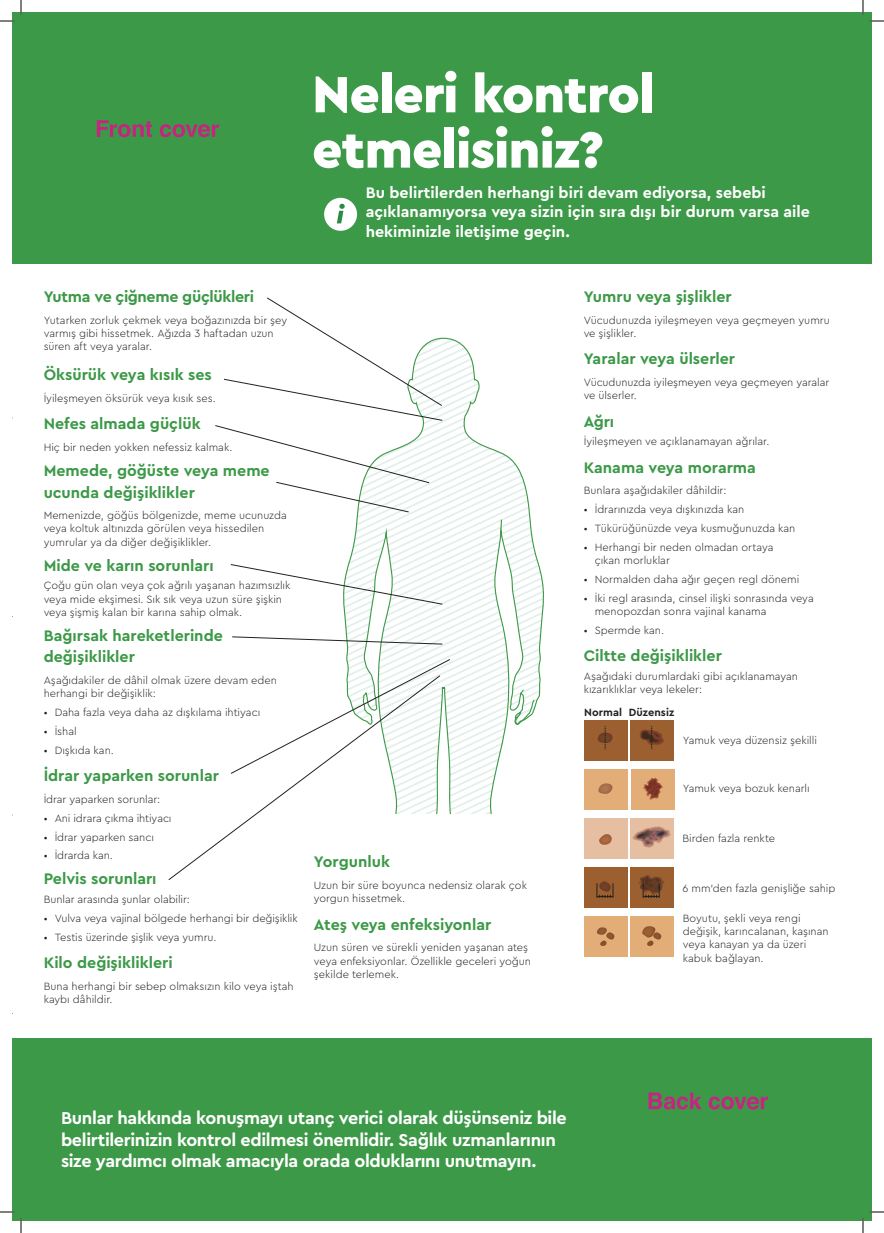
<style>
.page{position:relative;width:884px;height:1233px;background:#fff}
.page>*{position:absolute;margin:0;border:0;box-sizing:border-box;transform-origin:0 0}
.t1{font:900 53.3px/55.3px "Cera Pro Macmillan";letter-spacing:-.015em;color:#fff}
.t2{font:700 18px/21.6px "Cera Pro Macmillan";letter-spacing:-.02em;color:#fff}
.t3{font:700 16px/21.6px "Cera Pro Macmillan";color:#3c9947}
.t4{font:700 16px/19.2px "Cera Pro Macmillan";color:#fff}
.t5{font:700 16px "Cera Pro Macmillan";letter-spacing:-.02em;color:#3c9947}
.t6{font:300 11px/13.2px "Cera Pro Macmillan";letter-spacing:-.005em;color:#222221}
.t7{font:700 11px "Cera Pro Macmillan";letter-spacing:.005em;color:#222221}
</style>
<div class="page">
<div style="left:12px;top:12px;width:859px;height:252px;background:#3c9947"></div>
<div style="left:12px;top:1038px;width:859px;height:182px;background:#3c9947"></div>
<svg style="left:97px;top:120px;width:122px;height:17px"></svg>
<svg style="left:649px;top:1092px;width:119px;height:17px"></svg>
<div style="left:324px;top:198px;width:33px;height:33px;background:#fff;border-radius:50%"></div>
<svg style="left:337px;top:204px;width:8px;height:19px"></svg>
<div style="left:630px;top:720px;width:44px;height:40px;background:#9b5f30"></div>
<svg style="left:640px;top:726px;width:24px;height:23px"></svg>
<div style="left:584px;top:720px;width:44px;height:40px;background:#9b5f30"></div>
<svg style="left:598px;top:726px;width:15px;height:23px"></svg>
<div style="left:631px;top:769px;width:43px;height:40px;background:#e3ad78"></div>
<svg style="left:643px;top:777px;width:20px;height:23px"></svg>
<div style="left:585px;top:769px;width:43px;height:40px;background:#e3ad78"></div>
<svg style="left:598px;top:783px;width:15px;height:11px"></svg>
<div style="left:630px;top:818px;width:44px;height:41px;background:#e6bea2"></div>
<svg style="left:632px;top:826px;width:39px;height:21px"></svg>
<div style="left:584px;top:818px;width:43px;height:41px;background:#e6bea2"></div>
<svg style="left:599px;top:834px;width:13px;height:11px"></svg>
<div style="left:630px;top:867px;width:44px;height:41px;background:#9b5f30"></div>
<svg style="left:639px;top:875px;width:25px;height:23px"></svg>
<div style="left:584px;top:867px;width:43px;height:41px;background:#9b5f30"></div>
<svg style="left:597px;top:881px;width:17px;height:17px"></svg>
<div style="left:630px;top:916px;width:44px;height:41px;background:#e3ad78"></div>
<svg style="left:642px;top:926px;width:19px;height:20px"></svg>
<div style="left:584px;top:916px;width:43px;height:41px;background:#e3ad78"></div>
<svg style="left:597px;top:927px;width:17px;height:19px"></svg>
<svg style="left:343px;top:337px;width:201px;height:476px"></svg>
<svg style="left:500px;top:519px;width:3px;height:13px"></svg>
<svg style="left:513px;top:689px;width:22px;height:36px"></svg>
<svg style="left:215px;top:297px;width:228px;height:216px"></svg>
<svg style="left:230px;top:563px;width:213px;height:42px"></svg>
<svg style="left:232px;top:636px;width:211px;height:9px"></svg>
<svg style="left:343px;top:658px;width:108px;height:117px"></svg>
<svg style="left:168px;top:674px;width:273px;height:206px"></svg>
<svg style="left:0;top:1211px;width:15px;height:1px"></svg>
<svg style="left:869px;top:1211px;width:15px;height:1px"></svg>
<svg style="left:0;top:0;width:22px;height:22px"></svg>
<svg style="left:20px;top:1218px;width:2px;height:15px"></svg>
<svg style="left:862px;top:0;width:22px;height:22px"></svg>
<svg style="left:862px;top:1218px;width:2px;height:15px"></svg>
<h1 class="t1" style="left:312px;top:61px;width:343px">Neleri kontrol etmelisiniz?</h1>
<h3 class="t4" style="left:366px;top:181px;width:446px">Bu belirtilerden herhangi biri devam ediyorsa, sebebi açıklanamıyorsa veya sizin için sıra dışı bir durum varsa aile hekiminizle iletişime geçin.</h3>
<h3 class="t5" style="left:44px;top:284px;width:212px">Yutma ve çiğneme güçlükleri</h3>
<p class="t6" style="left:44px;top:312px;width:245px">Yutarken zorluk çekmek veya boğazınızda bir şey varmış gibi hissetmek. Ağızda 3 haftadan uzun süren aft veya yaralar.</p>
<h3 class="t3" style="left:44px;top:362px;width:170px">Öksürük veya kısık ses</h3>
<p class="t6" style="left:44px;top:391px;width:174px">İyileşmeyen öksürük veya kısık ses.</p>
<h3 class="t3" style="left:44px;top:411px;width:158px">Nefes almada güçlük</h3>
<p class="t6" style="left:44px;top:440px;width:190px">Hiç bir neden yokken nefessiz kalmak.</p>
<h3 class="t3" style="left:44px;top:458px;width:228px">Memede, göğüste veya meme ucunda değişiklikler</h3>
<p class="t6" style="left:44px;top:508px;width:245px">Memenizde, göğüs bölgenizde, meme ucunuzda veya koltuk altınızda görülen veya hissedilen yumrular ya da diğer değişiklikler.</p>
<h3 class="t3" style="left:44px;top:553px;width:171px">Mide ve karın sorunları</h3>
<p class="t6" style="left:44px;top:578px;width:248px">Çoğu gün olan veya çok ağrılı yaşanan hazımsızlık veya mide ekşimesi. Sık sık veya uzun süre şişkin veya şişmiş kalan bir karına sahip olmak.</p>
<h3 class="t3" style="left:44px;top:623px;width:181px">Bağırsak hareketlerinde değişiklikler</h3>
<p class="t6" style="left:44px;top:673px;width:235px">Aşağıdakiler de dâhil olmak üzere devam eden herhangi bir değişiklik:</p>
<p class="t6" style="left:44px;top:705px;width:218px">• Daha fazla veya daha az dışkılama ihtiyacı</p>
<p class="t6" style="left:44px;top:723px;width:35px">• İshal</p>
<p class="t6" style="left:44px;top:742px;width:72px">• Dışkıda kan.</p>
<h3 class="t3" style="left:44px;top:763px;width:177px">İdrar yaparken sorunlar</h3>
<p class="t6" style="left:44px;top:791px;width:118px">İdrar yaparken sorunlar:</p>
<p class="t6" style="left:44px;top:810px;width:129px">• Ani idrara çıkma ihtiyacı</p>
<p class="t6" style="left:44px;top:829px;width:112px">• İdrar yaparken sancı</p>
<p class="t6" style="left:44px;top:848px;width:71px">• İdrarda kan.</p>
<h3 class="t3" style="left:44px;top:866px;width:114px">Pelvis sorunları</h3>
<p class="t6" style="left:44px;top:892px;width:148px">Bunlar arasında şunlar olabilir:</p>
<p class="t6" style="left:44px;top:911px;width:256px">• Vulva veya vajinal bölgede herhangi bir değişiklik</p>
<p class="t6" style="left:44px;top:929px;width:174px">• Testis üzerinde şişlik veya yumru.</p>
<h3 class="t3" style="left:44px;top:950px;width:130px">Kilo değişiklikleri</h3>
<p class="t6" style="left:44px;top:978px;width:252px">Buna herhangi bir sebep olmaksızın kilo veya iştah kaybı dâhildir.</p>
<h3 class="t3" style="left:314px;top:849px;width:78px">Yorgunluk</h3>
<p class="t6" style="left:314px;top:877px;width:215px">Uzun bir süre boyunca nedensiz olarak çok yorgun hissetmek.</p>
<h3 class="t3" style="left:314px;top:912px;width:179px">Ateş veya enfeksiyonlar</h3>
<p class="t6" style="left:314px;top:940px;width:219px">Uzun süren ve sürekli yeniden yaşanan ateş veya enfeksiyonlar. Özellikle geceleri yoğun şekilde terlemek.</p>
<h3 class="t3" style="left:584px;top:284px;width:150px">Yumru veya şişlikler</h3>
<p class="t6" style="left:584px;top:312px;width:248px">Vücudunuzda iyileşmeyen veya geçmeyen yumru ve şişlikler.</p>
<h3 class="t3" style="left:584px;top:346px;width:153px">Yaralar veya ülserler</h3>
<p class="t6" style="left:584px;top:375px;width:247px">Vücudunuzda iyileşmeyen veya geçmeyen yaralar ve ülserler.</p>
<h3 class="t3" style="left:584px;top:409px;width:32px">Ağrı</h3>
<p class="t6" style="left:584px;top:434px;width:187px">İyileşmeyen ve açıklanamayan ağrılar.</p>
<h3 class="t3" style="left:584px;top:455px;width:174px">Kanama veya morarma</h3>
<p class="t6" style="left:584px;top:483px;width:144px">Bunlara aşağıdakiler dâhildir:</p>
<p class="t6" style="left:584px;top:502px;width:162px">• İdrarınızda veya dışkınızda kan</p>
<p class="t6" style="left:584px;top:521px;width:213px">• Tükürüğünüzde veya kusmuğunuzda kan</p>
<p class="t6" style="left:595px;top:540px;width:180px;text-indent:-11px">• Herhangi bir neden olmadan ortaya çıkan morluklar</p>
<p class="t6" style="left:584px;top:572px;width:217px">• Normalden daha ağır geçen regl dönemi</p>
<p class="t6" style="left:595px;top:590px;width:221px;text-indent:-11px">• İki regl arasında, cinsel ilişki sonrasında veya menopozdan sonra vajinal kanama</p>
<p class="t6" style="left:584px;top:623px;width:82px">• Spermde kan.</p>
<h3 class="t3" style="left:584px;top:643px;width:140px">Ciltte değişiklikler</h3>
<p class="t6" style="left:584px;top:669px;width:216px">Aşağıdaki durumlardaki gibi açıklanamayan kızarıklıklar veya lekeler:</p>
<p class="t7" style="left:584px;top:704px;width:91px">Normal Düzensiz</p>
<p class="t6" style="left:683px;top:733px;width:136px">Yamuk veya düzensiz şekilli</p>
<p class="t6" style="left:683px;top:780px;width:128px">Yamuk veya bozuk kenarlı</p>
<p class="t6" style="left:682px;top:830px;width:94px">Birden fazla renkte</p>
<p class="t6" style="left:682px;top:880px;width:154px">6 mm'den fazla genişliğe sahip</p>
<p class="t6" style="left:683px;top:910px;width:147px">Boyutu, şekli veya rengi değişik, karıncalanan, kaşınan veya kanayan ya da üzeri kabuk bağlayan.</p>
<h2 class="t2" style="left:61px;top:1105px;width:507px">Bunlar hakkında konuşmayı utanç verici olarak düşünseniz bile belirtilerinizin kontrol edilmesi önemlidir. Sağlık uzmanlarının size yardımcı olmak amacıyla orada olduklarını unutmayın.</h2>
</div>
